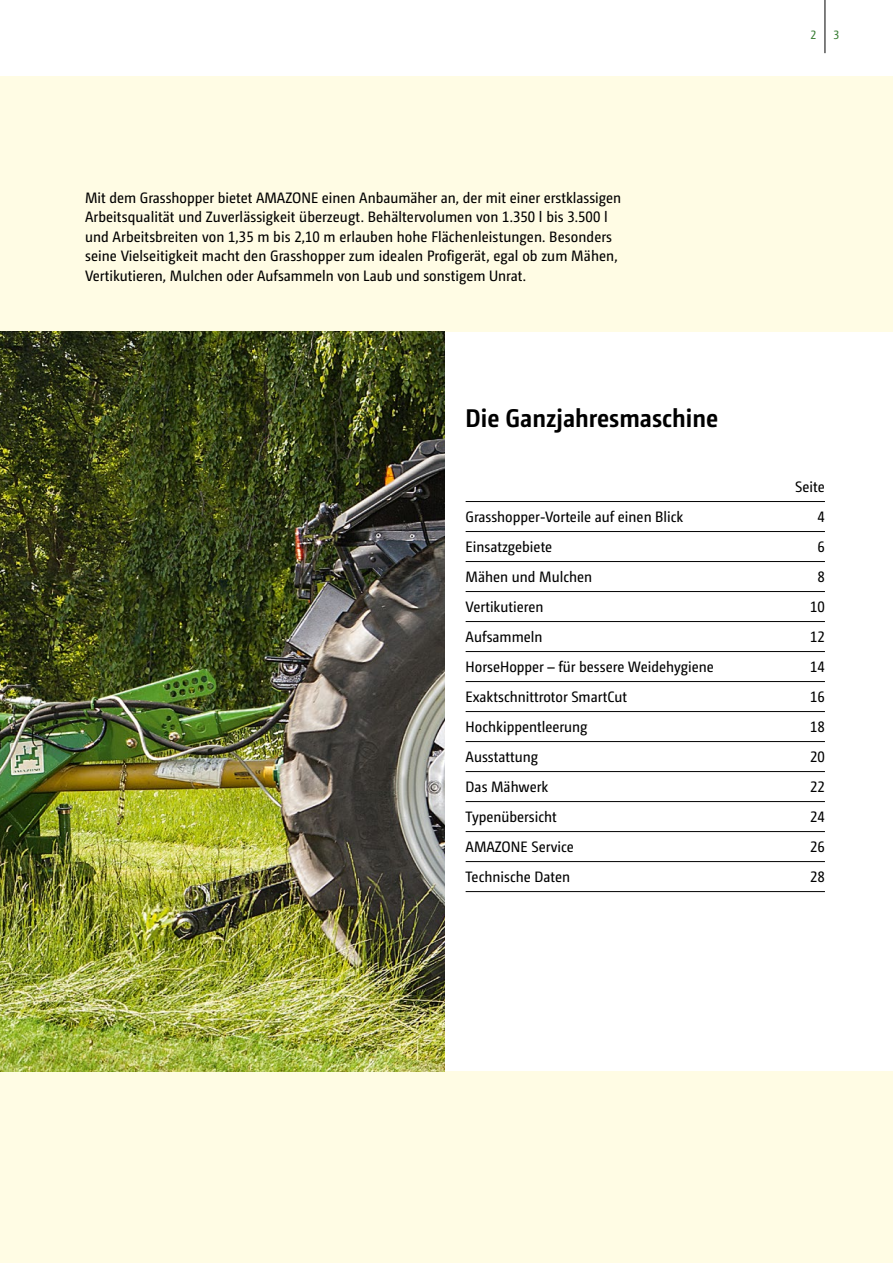
<style>
.page{position:relative;width:893px;height:1263px;background:#fff}
.page>*{position:absolute;margin:0;border:0;box-sizing:border-box;transform-origin:0 0}
.Subhead{font:700 25.5px "Camingo Dos Pro S Cd";color:#000}
.Body{font:15px/19.5px "Camingo Dos Pro S Cd";letter-spacing:.005em;color:#000}
.Inhalt{font:15px "Camingo Dos Pro S Cd";color:#000}
.t1{font:12px "Camingo Dos Pro S Cd";color:#387d33}
</style>
<div class="page">
<div style="left:0;top:77px;width:893px;height:255px;background:#fffce4"></div>
<div style="left:0;top:1071px;width:893px;height:192px;background:#fffce4"></div>
<img style="left:0;top:332px;width:444px;height:739px">
<hr style="left:825px;top:0;width:1px;height:53px;background:#000">
<hr style="left:466px;top:501px;width:359px;height:1px;background:#000">
<hr style="left:466px;top:531px;width:359px;height:1px;background:#000">
<hr style="left:466px;top:561px;width:359px;height:1px;background:#000">
<hr style="left:466px;top:591px;width:359px;height:1px;background:#000">
<hr style="left:466px;top:621px;width:359px;height:1px;background:#000">
<hr style="left:466px;top:651px;width:359px;height:1px;background:#000">
<hr style="left:466px;top:681px;width:359px;height:1px;background:#000">
<hr style="left:466px;top:711px;width:359px;height:1px;background:#000">
<hr style="left:466px;top:741px;width:359px;height:1px;background:#000">
<hr style="left:466px;top:771px;width:359px;height:1px;background:#000">
<hr style="left:466px;top:801px;width:359px;height:1px;background:#000">
<hr style="left:466px;top:831px;width:359px;height:1px;background:#000">
<hr style="left:466px;top:861px;width:359px;height:1px;background:#000">
<hr style="left:466px;top:891px;width:359px;height:1px;background:#000">
<p class="Body" style="left:85px;top:188px;width:538px">Mit dem Grasshopper bietet AMAZONE einen Anbaumäher an, der mit einer erstklassigen Arbeitsqualität und Zuverlässigkeit überzeugt. Behältervolumen von 1.350 l bis 3.500 l und Arbeitsbreiten von 1,35 m bis 2,10 m erlauben hohe Flächenleistungen. Besonders seine Vielseitigkeit macht den Grasshopper zum idealen Profigerät, egal ob zum Mähen, Vertikutieren, Mulchen oder Aufsammeln von Laub und sonstigem Unrat.</p>
<p class="Subhead" style="left:466px;top:403px;width:254px">Die Ganzjahresmaschine</p>
<p class="t1" style="left:810px;top:28px;width:7px">2</p>
<p class="t1" style="left:833px;top:28px;width:7px">3</p>
<p class="Inhalt" style="left:795px;top:478px;width:31px">Seite</p>
<p class="Inhalt" style="left:466px;top:508px;width:219px">Grasshopper-Vorteile auf einen Blick</p>
<p class="Inhalt" style="left:818px;top:508px;width:9px">4</p>
<p class="Inhalt" style="left:466px;top:538px;width:88px">Einsatzgebiete</p>
<p class="Inhalt" style="left:818px;top:538px;width:9px">6</p>
<p class="Inhalt" style="left:466px;top:568px;width:128px">Mähen und Mulchen</p>
<p class="Inhalt" style="left:818px;top:568px;width:9px">8</p>
<p class="Inhalt" style="left:466px;top:598px;width:79px">Vertikutieren</p>
<p class="Inhalt" style="left:810px;top:598px;width:16px">10</p>
<p class="Inhalt" style="left:466px;top:628px;width:78px">Aufsammeln</p>
<p class="Inhalt" style="left:810px;top:628px;width:16px">12</p>
<p class="Inhalt" style="left:466px;top:658px;width:250px">HorseHopper – für bessere Weidehygiene</p>
<p class="Inhalt" style="left:810px;top:658px;width:16px">14</p>
<p class="Inhalt" style="left:466px;top:688px;width:163px">Exaktschnittrotor SmartCut</p>
<p class="Inhalt" style="left:810px;top:688px;width:16px">16</p>
<p class="Inhalt" style="left:466px;top:718px;width:123px">Hochkippentleerung</p>
<p class="Inhalt" style="left:810px;top:718px;width:16px">18</p>
<p class="Inhalt" style="left:466px;top:748px;width:74px">Ausstattung</p>
<p class="Inhalt" style="left:810px;top:748px;width:16px">20</p>
<p class="Inhalt" style="left:466px;top:778px;width:84px">Das Mähwerk</p>
<p class="Inhalt" style="left:810px;top:778px;width:16px">22</p>
<p class="Inhalt" style="left:466px;top:808px;width:93px">Typenübersicht</p>
<p class="Inhalt" style="left:810px;top:808px;width:16px">24</p>
<p class="Inhalt" style="left:466px;top:838px;width:110px">AMAZONE Service</p>
<p class="Inhalt" style="left:810px;top:838px;width:16px">26</p>
<p class="Inhalt" style="left:466px;top:868px;width:106px">Technische Daten</p>
<p class="Inhalt" style="left:810px;top:868px;width:16px">28</p>
</div>
